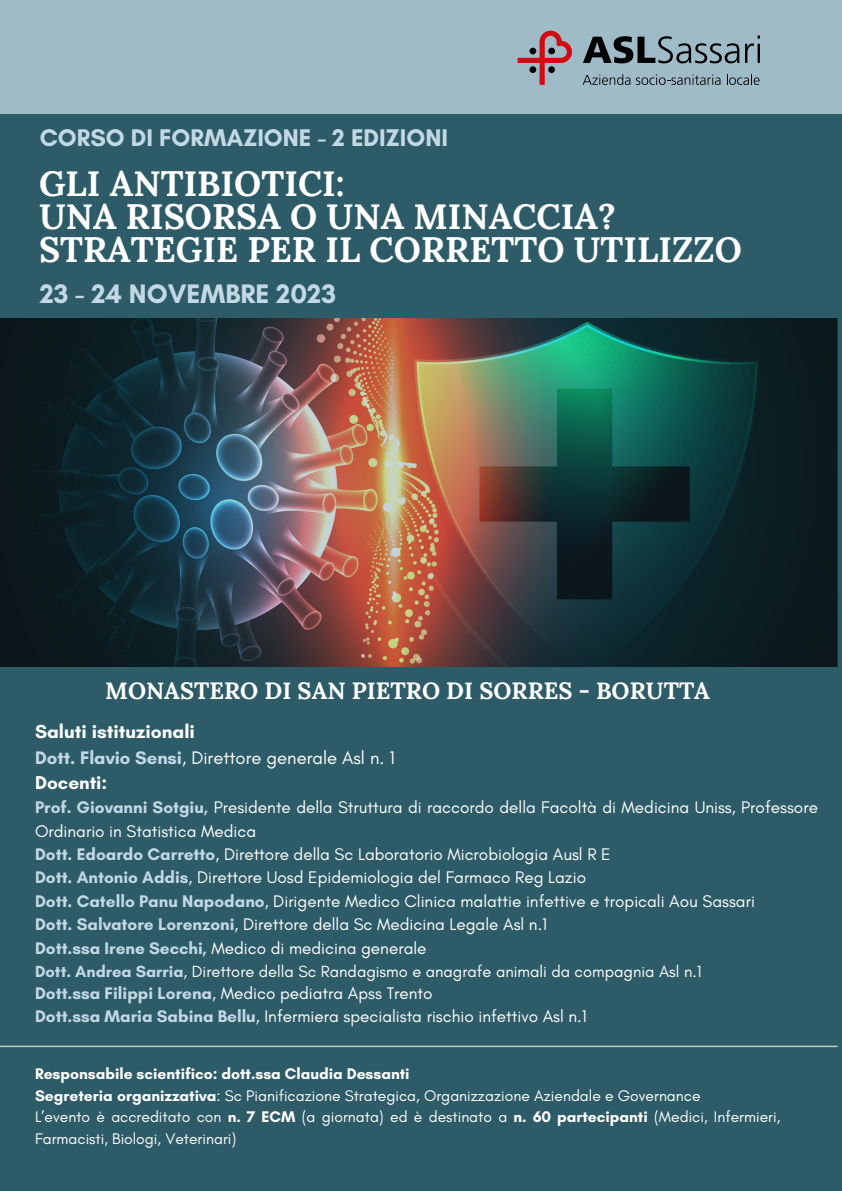
<style>
.page{position:relative;width:842px;height:1191px;background:#fff}
.page>*{position:absolute;margin:0;border:0;box-sizing:border-box;transform-origin:0 0}
.t1{font:700 35.3px "Lora";color:#fff}
.t2{font:700 27.3px "Glacial Indifference";color:#c2d9e5}
.t3{font:700 24.6px "Glacial Indifference";color:#c2d9e5}
.t4{font:700 23.5px "Lora";color:#fff}
.t5{font:700 19.2px "Glacial Indifference";color:#fff}
.t6{font:700 18.9px "Glacial Indifference";color:#fff}
.t7{font:18.5px "Glacial Indifference";color:#fff}
.t8{font:17.1px/23.3px "Glacial Indifference";color:#fff}
.t9{font:16.5px "Glacial Indifference";color:#fff}
.t10{font:15.7px/21.7px "Glacial Indifference";color:#fff}
.t11{font:700 15.7px "Glacial Indifference";color:#fff}
.s1{font-weight:700;color:#c2d9e5}
.s2{font-weight:700}
</style>
<div class="page">
<div style="left:0;top:0;width:842px;height:1190px;background:#2d5b68"></div>
<hr style="left:0;top:1045px;width:837px;height:1px;background:#bfcbaa">
<img style="left:0;top:318px;width:837px;height:349px">
<div style="left:0;top:0;width:842px;height:114px;background:#9fbbc8"></div>
<svg style="left:518px;top:31px;width:54px;height:54px"></svg>
<svg style="left:583px;top:74px;width:47px;height:11px"></svg>
<svg style="left:636px;top:74px;width:84px;height:11px"></svg>
<svg style="left:727px;top:74px;width:33px;height:11px"></svg>
<svg style="left:583px;top:36px;width:156px;height:27px"></svg>
<svg style="left:745px;top:35px;width:15px;height:28px"></svg>
<p class="t3" style="left:40px;top:122px;width:410px">CORSO DI FORMAZIONE - 2 EDIZIONI</p>
<p class="t1" style="left:39px;top:161px;width:307px">GLI ANTIBIOTICI:</p>
<p class="t1" style="left:39px;top:194px;width:578px">UNA RISORSA O UNA MINACCIA?</p>
<p class="t1" style="left:39px;top:227px;width:704px">STRATEGIE PER IL CORRETTO UTILIZZO</p>
<p class="t2" style="left:40px;top:277px;width:298px">23 - 24 NOVEMBRE 2023</p>
<p class="t4" style="left:105px;top:674px;width:606px">MONASTERO DI SAN PIETRO DI SORRES - BORUTTA</p>
<p class="t5" style="left:35px;top:719px;width:161px">Saluti istituzionali</p>
<p class="t7" style="left:35px;top:746px;width:361px"><span class="s1">Dott. Flavio Sensi</span>, Direttore generale Asl n. 1</p>
<p class="t6" style="left:35px;top:770px;width:74px">Docenti:</p>
<p class="t8" style="left:35px;top:795px;width:784px"><span class="s1">Prof. Giovanni Sotgiu,</span> Presidente della Struttura di raccordo della Facoltà di Medicina Uniss, Professore<br>Ordinario in Statistica Medica</p>
<p class="t8" style="left:35px;top:842px;width:577px"><span class="s1">Dott. Edoardo Carretto</span>, Direttore della Sc Laboratorio Microbiologia Ausl R E</p>
<p class="t8" style="left:35px;top:865px;width:553px"><span class="s1">Dott. Antonio Addis</span>, Direttore Uosd Epidemiologia del Farmaco Reg Lazio</p>
<p class="t8" style="left:35px;top:889px;width:721px"><span class="s1">Dott. Catello Panu Napodano</span>, Dirigente Medico Clinica malattie infettive e tropicali Aou Sassari</p>
<p class="t8" style="left:35px;top:912px;width:514px"><span class="s1">Dott. Salvatore Lorenzoni</span>, Direttore della Sc Medicina Legale Asl n.1</p>
<p class="t8" style="left:35px;top:935px;width:393px"><span class="s1">Dott.ssa Irene Secchi,</span> Medico di medicina generale</p>
<p class="t9" style="left:35px;top:961px;width:668px"><span class="s1">Dott. Andrea Sarria</span>, Direttore della Sc Randagismo e anagrafe animali da compagnia Asl n.1</p>
<p class="t8" style="left:35px;top:981px;width:399px"><span class="s1">Dott.ssa Filippi Lorena</span>, Medico pediatra Apss Trento</p>
<p class="t8" style="left:35px;top:1004px;width:553px"><span class="s1">Dott.ssa Maria Sabina Bellu</span>, Infermiera specialista rischio infettivo Asl n.1</p>
<p class="t11" style="left:35px;top:1063px;width:376px">Responsabile scientifico: dott.ssa Claudia Dessanti</p>
<p class="t10" style="left:35px;top:1084px;width:667px"><span class="s2">Segreteria organizzativa</span>: Sc Pianificazione Strategica, Organizzazione Aziendale e Governance</p>
<p class="t10" style="left:35px;top:1105px;width:747px">L’evento è accreditato con <span class="s2">n. 7 ECM</span> (a giornata) ed è destinato a <span class="s2">n. 60 partecipanti</span> (Medici, Infermieri,<br>Farmacisti, Biologi, Veterinari)</p>
</div>
